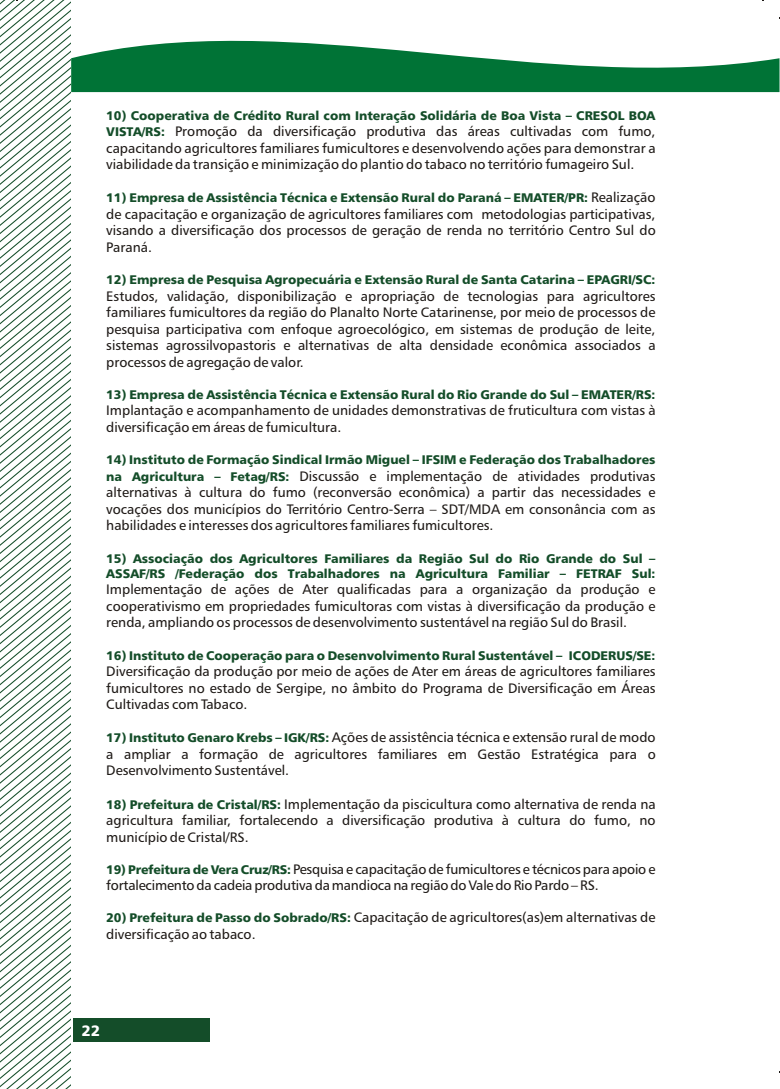
<style>
.page{position:relative;width:780px;height:1089px;background:#fff}
.page>*{position:absolute;margin:0;border:0;box-sizing:border-box;transform-origin:0 0}
.t1{font:15px "Humnst 777 Blk BT";color:#fff}
.t2{font:13.75px/16.6px "Humnst 777 BT";color:#1f1a17;text-align:justify}
.t3{font:12.5px/16.2px "Humnst 777 Blk BT";color:#144d29}
.s1{font-family:"Humnst 777 BT";font-size:13.75px;color:#1f1a17}
.s2{font-family:"Humnst 777 Blk BT";font-size:12.5px;color:#144d29}
</style>
<div class="page">
<svg style="left:0;top:615px;width:71px;height:474px"></svg>
<svg style="left:71px;top:40px;width:709px;height:53px;fill:#007336"></svg>
<svg style="left:0;top:0;width:71px;height:477px"></svg>
<div style="left:73px;top:1018px;width:137px;height:24px;background:#144d29"></div>
<p class="t3" style="left:106px;top:108px;width:551px">10) Cooperativa de Crédito Rural com Interação Solidária de Boa Vista – CRESOL BOA<br>VISTA/RS:</p>
<p class="t2" style="left:106px;top:124px;width:551px;text-indent:69px">Promoção da diversificação produtiva das áreas cultivadas com fumo, capacitando agricultores familiares fumicultores e desenvolvendo ações para demonstrar a viabilidade da transição e minimização do plantio do tabaco no território fumageiro Sul.</p>
<p class="t3" style="left:106px;top:191px;width:551px">11) Empresa de Assistência Técnica e Extensão Rural do Paraná – EMATER/PR: <span class="s1">Realização</span></p>
<p class="t2" style="left:106px;top:207px;width:551px">de capacitação e organização de agricultores familiares com metodologias participativas, visando a diversificação dos processos de geração de renda no território Centro Sul do Paraná.</p>
<p class="t2" style="left:106px;top:289px;width:551px">Estudos, validação, disponibilização e apropriação de tecnologias para agricultores familiares fumicultores da região do Planalto Norte Catarinense, por meio de processos de pesquisa participativa com enfoque agroecológico, em sistemas de produção de leite, sistemas agrossilvopastoris e alternativas de alta densidade econômica associados a processos de agregação de valor.</p>
<p class="t2" style="left:106px;top:403px;width:551px">Implantação e acompanhamento de unidades demonstrativas de fruticultura com vistas à diversificação em áreas de fumicultura.</p>
<p class="t2" style="left:106px;top:469px;width:551px;text-indent:193px">Discussão e implementação de atividades produtivas alternativas à cultura do fumo (reconversão econômica) a partir das necessidades e vocações dos municípios do Território Centro-Serra – SDT/MDA em consonância com as habilidades e interesses dos agricultores familiares fumicultores.</p>
<p class="t3" style="left:106px;top:273px;width:551px">12) Empresa de Pesquisa Agropecuária e Extensão Rural de Santa Catarina – EPAGRI/SC:</p>
<p class="t3" style="left:106px;top:388px;width:551px">13) Empresa de Assistência Técnica e Extensão Rural do Rio Grande do Sul – EMATER/RS:</p>
<p class="t3" style="left:106px;top:453px;width:551px">14) Instituto de Formação Sindical Irmão Miguel – IFSIM e Federação dos Trabalhadores na Agricultura – Fetag/RS:</p>
<p class="t3" style="left:106px;top:552px;width:551px;line-height:15.4px">15) Associação dos Agricultores Familiares da Região Sul do Rio Grande do Sul –<br>ASSAF/RS /Federação dos Trabalhadores na Agricultura Familiar – FETRAF Sul:</p>
<p class="t2" style="left:106px;top:582px;width:551px">Implementação de ações de Ater qualificadas para a organização da produção e cooperativismo em propriedades fumicultoras com vistas à diversificação da produção e renda, ampliando os processos de desenvolvimento sustentável na região Sul do Brasil.</p>
<p class="t2" style="left:106px;top:664px;width:551px">Diversificação da produção por meio de ações de Ater em áreas de agricultores familiares fumicultores no estado de Sergipe, no âmbito do Programa de Diversificação em Áreas Cultivadas com Tabaco.</p>
<p class="t2" style="left:106px;top:730px;width:551px"><span class="s2">17) Instituto Genaro Krebs – IGK/RS:</span> Ações de assistência técnica e extensão rural de modo a ampliar a formação de agricultores familiares em Gestão Estratégica para o Desenvolvimento Sustentável.</p>
<p class="t2" style="left:106px;top:797px;width:551px"><span class="s2">18) Prefeitura de Cristal/RS:</span> Implementação da piscicultura como alternativa de renda na agricultura familiar, fortalecendo a diversificação produtiva à cultura do fumo, no município de Cristal/RS.</p>
<p class="t2" style="left:106px;top:862px;width:551px"><span class="s2">19) Prefeitura de Vera Cruz/RS:</span> Pesquisa e capacitação de fumicultores e técnicos para apoio e fortalecimento da cadeia produtiva da mandioca na região do Vale do Rio Pardo – RS.</p>
<p class="t2" style="left:106px;top:910px;width:551px"><span class="s2">20) Prefeitura de Passo do Sobrado/RS:</span> Capacitação de agricultores(as)em alternativas de diversificação ao tabaco.</p>
<p class="t3" style="left:106px;top:648px;width:551px">16) Instituto de Cooperação para o Desenvolvimento Rural Sustentável – ICODERUS/SE:</p>
<p class="t1" style="left:81px;top:1024px;width:20px">22</p>
</div>
